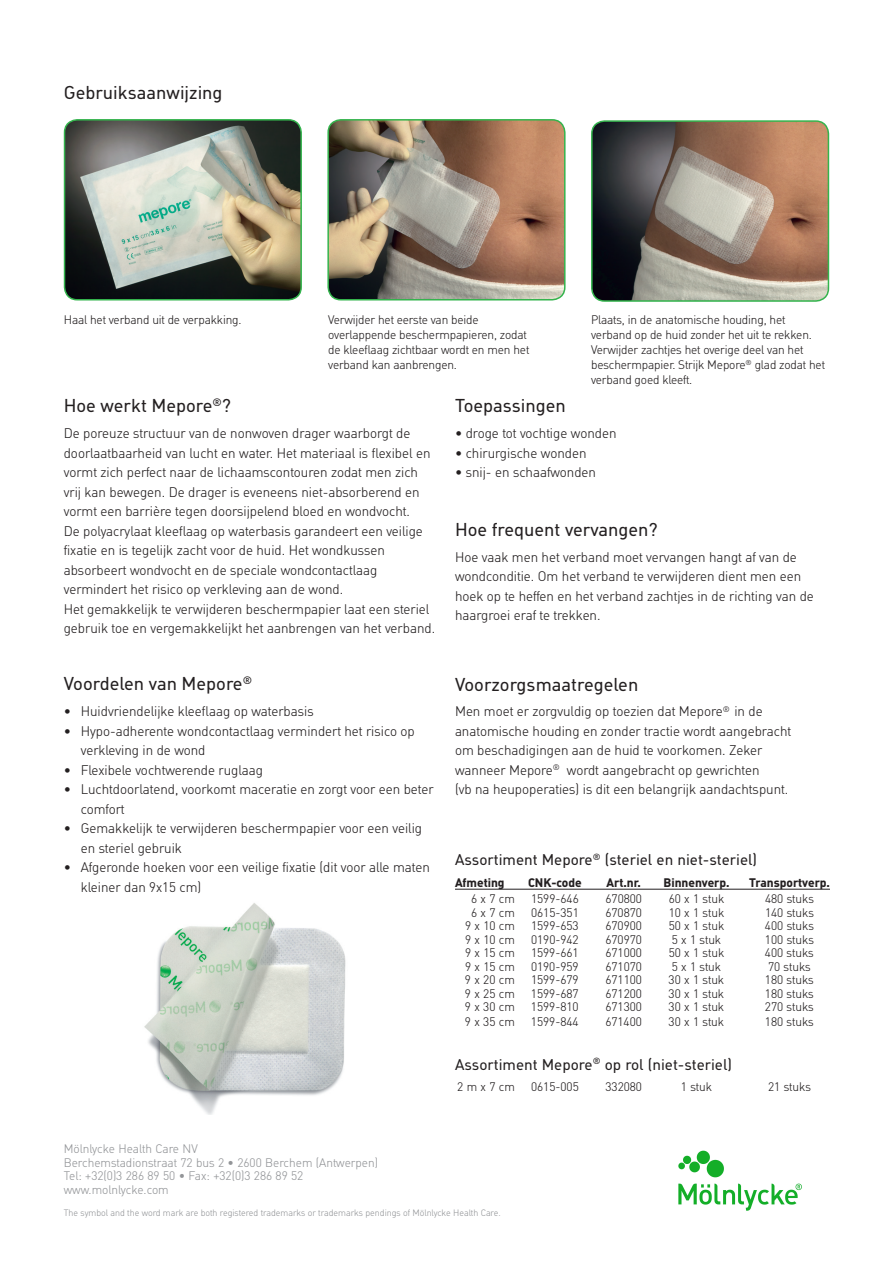
<style>
.page{position:relative;width:893px;height:1263px;background:#fff}
.page>*{position:absolute;margin:0;border:0;box-sizing:border-box;transform-origin:0 0}
.t1{font:18px "MHC Din";color:#231f20}
.t2{font:15px "MHC Din";color:#231f20}
.t3{font:300 13.5px/19.5px "MHC Din";color:#231f20}
.t4{font:300 12px/15px "MHC Din";letter-spacing:-.01em;color:#231f20}
.t5{font:300 12px/13.5px "MHC Din";color:#939598}
.t6{font:700 12px "MHC Din";color:#231f20}
.t7{font:300 9px "MHC Din";color:#939598}
</style>
<div class="page">
<hr style="left:455px;top:889px;width:375px;height:1px;background:#231f20">
<img style="left:65px;top:120px;width:236px;height:180px">
<div style="left:64px;top:119px;width:238px;height:181px;border:2px solid #34b44d;border-radius:13px"></div>
<img style="left:330px;top:120px;width:235px;height:180px">
<div style="left:327px;top:119px;width:239px;height:181px;border:2px solid #34b44d;border-radius:13px"></div>
<img style="left:592px;top:121px;width:236px;height:180px">
<div style="left:591px;top:120px;width:238px;height:182px;border:2px solid #34b44d;border-radius:13px"></div>
<img style="left:144px;top:903px;width:202px;height:211px">
<img style="left:678px;top:1150px;width:124px;height:61px">
<h4 class="t1" style="left:64px;top:82px;width:160px">Gebruiksaanwijzing</h4>
<p class="t4" style="left:64px;top:312px;width:179px">Haal het verband uit de verpakking.</p>
<p class="t4" style="left:328px;top:313px;width:203px">Verwijder het eerste van beide overlappende beschermpapieren, zodat de kleefaag zichtbaar wordt en men het verband kan aanbrengen.</p>
<h4 class="t1" style="left:455px;top:395px;width:112px">Toepassingen</h4>
<p class="t4" style="left:591px;top:313px;width:235px">Plaats, in de anatomische houding, het verband op de huid zonder het uit te rekken.<br>Verwijder zachtjes het overige deel van het beschermpapier. Strijk Mepore<sup>®</sup> glad zodat het verband goed kleeft.</p>
<h4 class="t1" style="left:64px;top:395px;width:169px">Hoe werkt Mepore<sup>®</sup>?</h4>
<p class="t3" style="left:64px;top:424px;width:373px">De poreuze structuur van de nonwoven drager waarborgt de doorlaatbaarheid van lucht en water. Het materiaal is fexibel en vormt zich perfect naar de lichaamscontouren zodat men zich vrij kan bewegen. De drager is eveneens niet-absorberend en vormt een barrière tegen doorsijpelend bloed en wondvocht.<br>De polyacrylaat kleefaag op waterbasis garandeert een veilige fxatie en is tegelijk zacht voor de huid. Het wondkussen absorbeert wondvocht en de speciale wondcontactlaag vermindert het risico op verkleving aan de wond.<br>Het gemakkelijk te verwijderen beschermpapier laat een steriel gebruik toe en vergemakkelijkt het aanbrengen van het verband.</p>
<p class="t3" style="left:455px;top:424px;width:163px">• droge tot vochtige wonden</p>
<p class="t3" style="left:455px;top:443px;width:133px">• chirurgische wonden</p>
<p class="t3" style="left:455px;top:463px;width:143px">• snij- en schaafwonden</p>
<h4 class="t1" style="left:455px;top:519px;width:204px">Hoe frequent vervangen?</h4>
<p class="t3" style="left:455px;top:547px;width:360px">Hoe vaak men het verband moet vervangen hangt af van de wondconditie. Om het verband te verwijderen dient men een hoek op te heffen en het verband zachtjes in de richting van de haargroei eraf te trekken.</p>
<h4 class="t1" style="left:64px;top:673px;width:190px">Voordelen van Mepore<sup>®</sup></h4>
<p class="t3" style="left:64px;top:702px;width:251px">• Huidvriendelijke kleefaag op waterbasis</p>
<p class="t3" style="left:81px;top:721px;width:335px;text-indent:-17px">• Hypo-adherente wondcontactlaag vermindert het risico op verkleving in de wond</p>
<p class="t3" style="left:64px;top:760px;width:201px">• Flexibele vochtwerende ruglaag</p>
<p class="t3" style="left:81px;top:780px;width:354px;text-indent:-17px">• Luchtdoorlatend, voorkomt maceratie en zorgt voor een beter comfort</p>
<p class="t3" style="left:81px;top:819px;width:343px;text-indent:-17px">• Gemakkelijk te verwijderen beschermpapier voor een veilig en steriel gebruik</p>
<p class="t3" style="left:81px;top:858px;width:351px;text-indent:-17px">• Afgeronde hoeken voor een veilige fxatie (dit voor alle maten kleiner dan 9x15 cm)</p>
<h4 class="t1" style="left:455px;top:673px;width:185px">Voorzorgsmaatregelen</h4>
<p class="t3" style="left:455px;top:702px;width:338px">Men moet er zorgvuldig op toezien dat Mepore<sup>®</sup> in de anatomische houding en zonder tractie wordt aangebracht om beschadigingen aan de huid te voorkomen. Zeker wanneer Mepore<sup>®</sup> wordt aangebracht op gewrichten<br>(vb na heupoperaties) is dit een belangrijk aandachtspunt.</p>
<p class="t2" style="left:455px;top:851px;width:304px">Assortiment Mepore<sup>®</sup> (steriel en niet-steriel)</p>
<p class="t6" style="left:455px;top:875px;width:51px">Afmeting</p>
<p class="t6" style="left:528px;top:875px;width:55px">CNK-code</p>
<p class="t6" style="left:607px;top:875px;width:36px">Art.nr.</p>
<p class="t6" style="left:663px;top:875px;width:68px">Binnenverp.</p>
<p class="t6" style="left:749px;top:875px;width:82px">Transportverp.</p>
<p class="t4" style="left:471px;top:892px;width:45px">6 x 7 cm</p>
<p class="t4" style="left:531px;top:892px;width:49px">1599-646</p>
<p class="t4" style="left:605px;top:892px;width:38px">670800</p>
<p class="t4" style="left:669px;top:892px;width:57px">60 x 1 stuk</p>
<p class="t4" style="left:765px;top:892px;width:51px">480 stuks</p>
<p class="t4" style="left:471px;top:905px;width:45px">6 x 7 cm</p>
<p class="t4" style="left:531px;top:905px;width:49px">0615-351</p>
<p class="t4" style="left:605px;top:905px;width:38px">670870</p>
<p class="t4" style="left:669px;top:905px;width:57px">10 x 1 stuk</p>
<p class="t4" style="left:765px;top:905px;width:51px">140 stuks</p>
<p class="t4" style="left:465px;top:919px;width:51px">9 x 10 cm</p>
<p class="t4" style="left:531px;top:919px;width:49px">1599-653</p>
<p class="t4" style="left:605px;top:919px;width:38px">670900</p>
<p class="t4" style="left:669px;top:919px;width:57px">50 x 1 stuk</p>
<p class="t4" style="left:765px;top:919px;width:51px">400 stuks</p>
<p class="t4" style="left:465px;top:932px;width:51px">9 x 10 cm</p>
<p class="t4" style="left:531px;top:932px;width:49px">0190-942</p>
<p class="t4" style="left:605px;top:932px;width:38px">670970</p>
<p class="t4" style="left:672px;top:932px;width:51px">5 x 1 stuk</p>
<p class="t4" style="left:765px;top:932px;width:51px">100 stuks</p>
<p class="t4" style="left:465px;top:946px;width:51px">9 x 15 cm</p>
<p class="t4" style="left:531px;top:946px;width:49px">1599-661</p>
<p class="t4" style="left:605px;top:946px;width:38px">671000</p>
<p class="t4" style="left:669px;top:946px;width:57px">50 x 1 stuk</p>
<p class="t4" style="left:765px;top:946px;width:51px">400 stuks</p>
<p class="t4" style="left:465px;top:959px;width:51px">9 x 15 cm</p>
<p class="t4" style="left:531px;top:959px;width:49px">0190-959</p>
<p class="t4" style="left:605px;top:959px;width:38px">671070</p>
<p class="t4" style="left:672px;top:959px;width:51px">5 x 1 stuk</p>
<p class="t4" style="left:768px;top:959px;width:44px">70 stuks</p>
<p class="t4" style="left:465px;top:973px;width:51px">9 x 20 cm</p>
<p class="t4" style="left:531px;top:973px;width:49px">1599-679</p>
<p class="t4" style="left:605px;top:973px;width:38px">671100</p>
<p class="t4" style="left:669px;top:973px;width:57px">30 x 1 stuk</p>
<p class="t4" style="left:765px;top:973px;width:51px">180 stuks</p>
<p class="t4" style="left:465px;top:986px;width:51px">9 x 25 cm</p>
<p class="t4" style="left:531px;top:986px;width:49px">1599-687</p>
<p class="t4" style="left:605px;top:986px;width:38px">671200</p>
<p class="t4" style="left:669px;top:986px;width:57px">30 x 1 stuk</p>
<p class="t4" style="left:765px;top:986px;width:51px">180 stuks</p>
<p class="t4" style="left:465px;top:1000px;width:51px">9 x 30 cm</p>
<p class="t4" style="left:531px;top:1000px;width:49px">1599-810</p>
<p class="t4" style="left:605px;top:1000px;width:38px">671300</p>
<p class="t4" style="left:669px;top:1000px;width:57px">30 x 1 stuk</p>
<p class="t4" style="left:765px;top:1000px;width:51px">270 stuks</p>
<p class="t4" style="left:465px;top:1015px;width:51px">9 x 35 cm</p>
<p class="t4" style="left:531px;top:1015px;width:49px">1599-844</p>
<p class="t4" style="left:605px;top:1015px;width:38px">671400</p>
<p class="t4" style="left:669px;top:1015px;width:57px">30 x 1 stuk</p>
<p class="t4" style="left:765px;top:1015px;width:51px">180 stuks</p>
<p class="t2" style="left:455px;top:1056px;width:278px">Assortiment Mepore<sup>®</sup> op rol (niet-steriel)</p>
<p class="t4" style="left:457px;top:1080px;width:59px">2 m x 7 cm</p>
<p class="t4" style="left:531px;top:1080px;width:49px">0615-005</p>
<p class="t4" style="left:605px;top:1080px;width:38px">332080</p>
<p class="t4" style="left:681px;top:1080px;width:33px">1 stuk</p>
<p class="t4" style="left:768px;top:1080px;width:44px">21 stuks</p>
<p class="t5" style="left:64px;top:1142px;width:316px">Mölnlycke Health Care NV<br>Berchemstadionstraat 72 bus 2 • 2600 Berchem (Antwerpen)<br>Tel: +32(0)3 286 89 50 • Fax: +32(0)3 286 89 52 www.molnlycke.com</p>
<p class="t7" style="left:64px;top:1207px;width:438px">The symbol and the word mark are both registered trademarks or trademarks pendings of Mölnlycke Health Care.</p>
</div>
